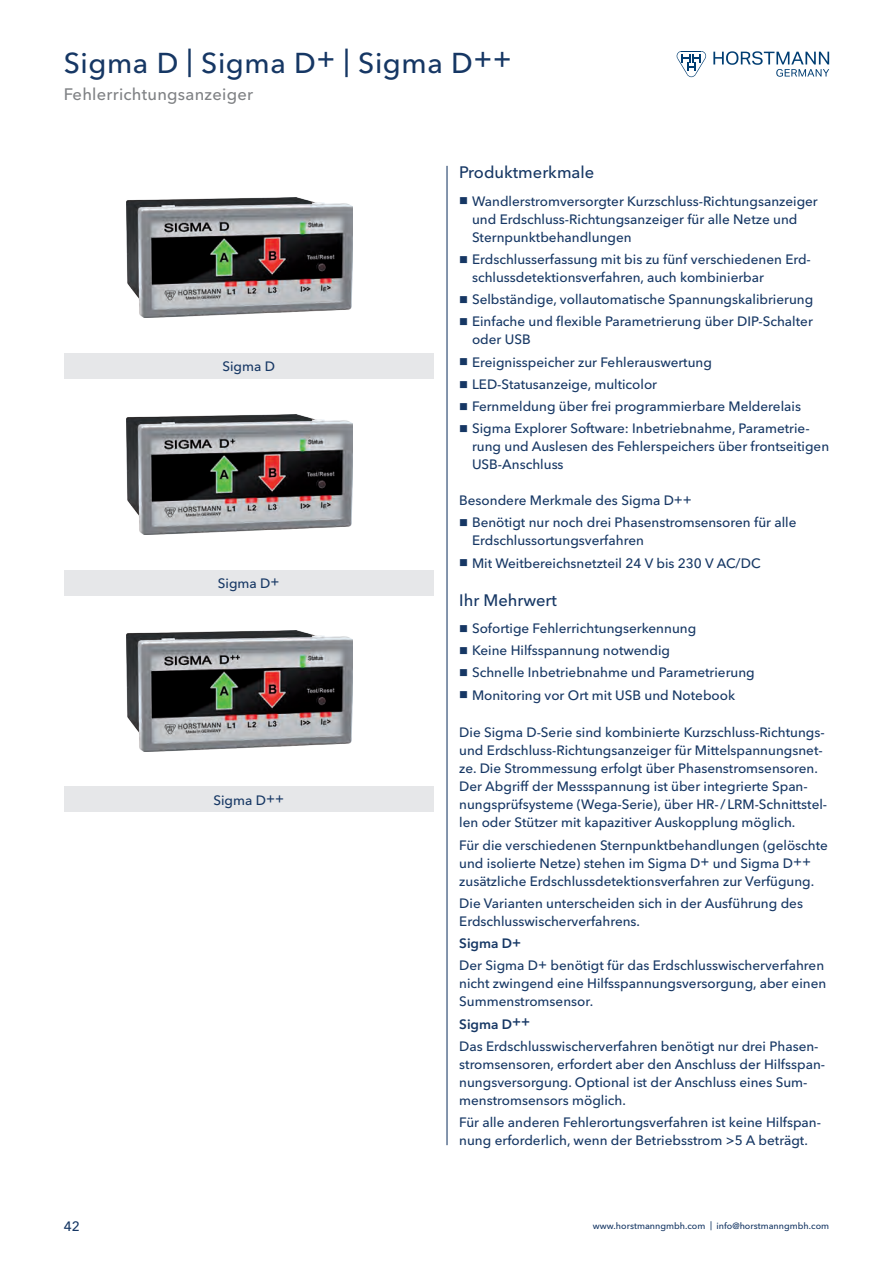
<style>
.page{position:relative;width:893px;height:1263px;background:#fff}
.page>*{position:absolute;margin:0;border:0;box-sizing:border-box;transform-origin:0 0}
.Headline{font:500 28.5px "Avenir Next W1 G";letter-spacing:.02em;color:#163764}
.Produktmerkmale{font:500 16.5px "Avenir Next W1 G";color:#163764}
.Subtitel{font:500 16.5px "Avenir Next W1 G";letter-spacing:.015em;color:#808285}
.Fließtext{font:500 13.5px/18px "Avenir Next W1 G";color:#163764}
.Bildunterschrift{font:500 13.5px "Avenir Next W1 G";color:#163764}
.Fließtext-2{font:600 13.5px "Avenir Next W1 G";color:#163764}
.t1{font:500 9px "Avenir Next W1 G";color:#163764}
</style>
<div class="page">
<svg style="left:677px;top:51px;width:29px;height:26px"></svg>
<svg style="left:713px;top:51px;width:116px;height:26px"></svg>
<img style="left:126px;top:197px;width:226px;height:120px">
<img style="left:126px;top:414px;width:226px;height:120px">
<img style="left:126px;top:631px;width:226px;height:120px">
<div style="left:64px;top:787px;width:370px;height:25px;background:#e6e7e9"></div>
<div style="left:64px;top:570px;width:370px;height:25px;background:#e6e7e9"></div>
<div style="left:64px;top:353px;width:370px;height:25px;background:#e6e7e9"></div>
<hr style="left:446px;top:166px;width:2px;height:979px;background:#163764">
<p class="Headline" style="left:64px;top:40px;width:450px">Sigma D | Sigma D+ | Sigma D++</p>
<p class="Subtitel" style="left:64px;top:81px;width:191px">Fehlerrichtungsanzeiger</p>
<p class="Bildunterschrift" style="left:222px;top:355px;width:54px">Sigma D</p>
<p class="Bildunterschrift" style="left:218px;top:572px;width:63px">Sigma D+</p>
<p class="Bildunterschrift" style="left:213px;top:789px;width:72px">Sigma D++</p>
<p class="Produktmerkmale" style="left:459px;top:159px;width:137px">Produktmerkmale</p>
<p class="Fließtext" style="left:472px;top:191px;width:347px">Wandlerstromversorgter Kurzschluss-Richtungsanzeiger und Erdschluss-Richtungsanzeiger für alle Netze und<br>Sternpunktbehandlungen</p>
<p class="Fließtext" style="left:472px;top:249px;width:340px">Erdschlusserfassung mit bis zu fünf verschiedenen Erd&shy;schlussdetektionsverfahren, auch kombinierbar</p>
<p class="Fließtext" style="left:472px;top:289px;width:343px">Selbständige, vollautomatische Spannungskalibrierung</p>
<p class="Fließtext" style="left:472px;top:311px;width:342px">Einfache und flexible Parametrierung über DIP-Schalter oder USB</p>
<p class="Fließtext" style="left:472px;top:352px;width:241px">Ereignisspeicher zur Fehlerauswertung</p>
<p class="Fließtext" style="left:472px;top:374px;width:187px">LED-Statusanzeige, multicolor</p>
<p class="Fließtext" style="left:472px;top:396px;width:330px">Fernmeldung über frei programmierbare Melderelais</p>
<p class="Fließtext" style="left:472px;top:418px;width:359px">Sigma Explorer Software: Inbetriebnahme, Parametrie&shy;rung und Auslesen des Fehlerspeichers über frontseitigen<br>USB-Anschluss</p>
<p class="Fließtext" style="left:459px;top:490px;width:234px">Besondere Merkmale des Sigma D++</p>
<p class="Fließtext" style="left:472px;top:512px;width:326px">Benötigt nur noch drei Phasenstromsensoren für alle<br>Erdschlussortungsverfahren</p>
<p class="Fließtext" style="left:472px;top:553px;width:290px">Mit Weitbereichsnetzteil 24 V bis 230 V AC/DC</p>
<p class="Produktmerkmale" style="left:459px;top:587px;width:99px">Ihr Mehrwert</p>
<p class="Fließtext" style="left:472px;top:618px;width:226px">Sofortige Fehlerrichtungserkennung</p>
<p class="Fließtext" style="left:472px;top:640px;width:200px">Keine Hilfsspannung notwendig</p>
<p class="Fließtext" style="left:472px;top:662px;width:284px">Schnelle Inbetriebnahme und Parametrierung</p>
<p class="Fließtext" style="left:472px;top:685px;width:265px">Monitoring vor Ort mit USB und Notebook</p>
<p class="Fließtext" style="left:459px;top:722px;width:369px">Die Sigma D-Serie sind kombinierte Kurzschluss-Richtungs&shy;und Erdschluss-Richtungsanzeiger für Mittelspannungsnet&shy;ze. Die Strommessung erfolgt über Phasenstromsensoren.<br>Der Abgriff der Messspannung ist über integrierte Span&shy;nungsprüfsysteme (Wega-Serie), über HR-/LRM-Schnittstel&shy;len oder Stützer mit kapazitiver Auskopplung möglich.</p>
<p class="Fließtext" style="left:459px;top:835px;width:370px">Für die verschiedenen Sternpunktbehandlungen (gelöschte und isolierte Netze) stehen im Sigma D+ und Sigma D++ zusätzliche Erdschlussdetektionsverfahren zur Verfügung.</p>
<p class="Fließtext" style="left:459px;top:893px;width:345px">Die Varianten unterscheiden sich in der Ausführung des<br>Erdschlusswischerverfahrens.</p>
<p class="Fließtext-2" style="left:459px;top:932px;width:64px">Sigma D+</p>
<p class="Fließtext" style="left:459px;top:955px;width:369px">Der Sigma D+ benötigt für das Erdschlusswischerverfahren nicht zwingend eine Hilfsspannungsversorgung, aber einen<br>Summenstromsensor.</p>
<p class="Fließtext-2" style="left:459px;top:1013px;width:73px">Sigma D++</p>
<p class="Fließtext" style="left:459px;top:1036px;width:367px">Das Erdschlusswischerverfahren benötigt nur drei Phasen&shy;stromsensoren, erfordert aber den Anschluss der Hilfsspan&shy;nungsversorgung. Optional ist der Anschluss eines Sum&shy;menstromsensors möglich.</p>
<p class="Fließtext" style="left:459px;top:1112px;width:363px">Für alle anderen Fehlerortungsverfahren ist keine Hilfspan&shy;nung erforderlich, wenn der Betriebsstrom &gt;5 A beträgt.</p>
<p class="Fließtext" style="left:64px;top:1216px;width:18px">42</p>
<p class="t1" style="left:593px;top:1218px;width:238px">www.horstmanngmbh.com | info@horstmanngmbh.com</p>
</div>
